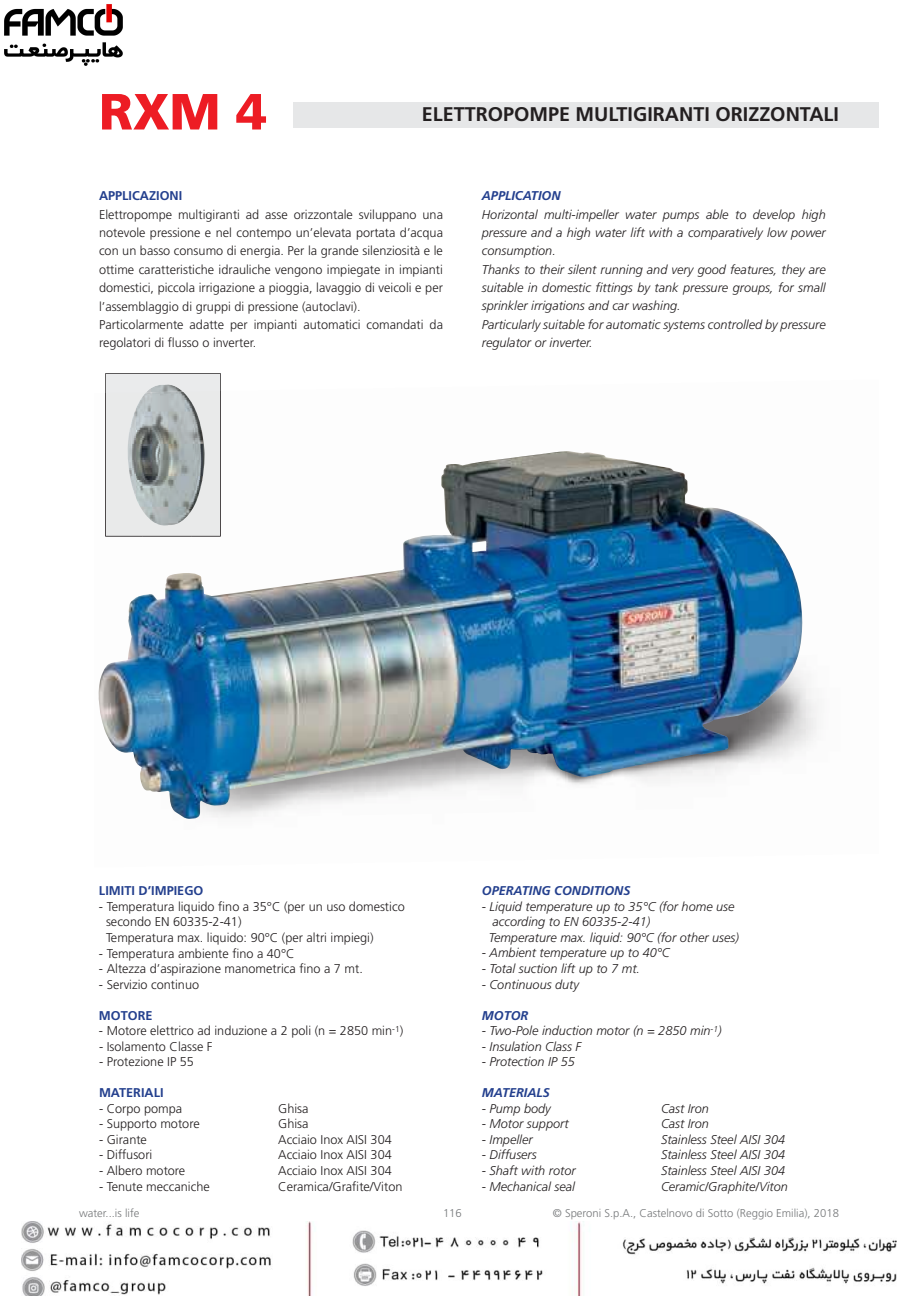
<style>
.page{position:relative;width:918px;height:1296px;background:#fff}
.page>*{position:absolute;margin:0;border:0;box-sizing:border-box;transform-origin:0 0}
.t1{font:900 50.85px "Frutiger LT Std";color:#ed1c24}
.t2{font:700 19.8px "Frutiger LT Std";color:#231f20}
.t3{font:300 12.75px/18.3px "Frutiger LT Std";color:#231f20}
.t4{font:italic 300 12.75px/18.3px "Frutiger LT Std";color:#231f20}
.t5{font:italic 700 12.75px "Frutiger LT Std";color:#24408e}
.t6{font:700 12.75px "Frutiger LT Std";color:#24408e}
.t7{font:300 11.25px "Frutiger LT Std";color:#76787a}
</style>
<div class="page">
<div style="left:163px;top:103px;width:716px;height:25px;background:#e6e7e8"></div>
<div style="left:99px;top:91px;width:193px;height:62px;background:#fff"></div>
<svg style="left:105px;top:373px;width:116px;height:18px;background:#dadbdc"></svg>
<img style="left:106px;top:391px;width:114px;height:60px">
<img style="left:98px;top:451px;width:708px;height:368px">
<img style="left:22px;top:1221px;width:875px;height:74px">
<img style="left:4px;top:4px;width:119px;height:62px">
<h1 class="t1" style="left:99px;top:82px;width:169px">RXM 4</h1>
<h2 class="t2" style="left:422px;top:103px;width:419px">ELETTROPOMPE MULTIGIRANTI ORIZZONTALI</h2>
<p class="t6" style="left:99px;top:188px;width:85px">APPLICAZIONI</p>
<p class="t3" style="left:99px;top:206px;width:346px">Elettropompe multigiranti ad asse orizzontale sviluppano una notevole pressione e nel contempo un’elevata portata d’acqua con un basso consumo di energia. Per la grande silenziosità e le ottime caratteristiche idrauliche vengono impiegate in impianti domestici, piccola irrigazione a pioggia, lavaggio di veicoli e per l’assemblaggio di gruppi di pressione (autoclavi).<br>Particolarmente adatte per impianti automatici comandati da regolatori di flusso o inverter.</p>
<p class="t5" style="left:482px;top:188px;width:80px">APPLICATION</p>
<p class="t4" style="left:482px;top:206px;width:346px">Horizontal multi-impeller water pumps able to develop high pressure and a high water lift with a comparatively low power consumption.<br>Thanks to their silent running and very good features, they are suitable in domestic fittings by tank pressure groups, for small sprinkler irrigations and car washing.<br>Particularly suitable for automatic systems controlled by pressure regulator or inverter.</p>
<p class="t6" style="left:99px;top:883px;width:106px">LIMITI D’IMPIEGO</p>
<p class="t3" style="left:106px;top:899px;width:300px;line-height:15.5px;text-indent:-7px">- Temperatura liquido fino a 35°C (per un uso domestico secondo EN 60335-2-41)<br>Temperatura max. liquido: 90°C (per altri impiegi)</p>
<p class="t3" style="left:99px;top:944px;width:197px">- Temperatura ambiente fino a 40°C</p>
<p class="t3" style="left:99px;top:960px;width:265px">- Altezza d’aspirazione manometrica fino a 7 mt.</p>
<p class="t3" style="left:99px;top:975px;width:102px">- Servizio continuo</p>
<p class="t6" style="left:99px;top:1007px;width:55px">MOTORE</p>
<p class="t3" style="left:99px;top:1022px;width:306px">- Motore elettrico ad induzione a 2 poli (n = 2850 min<sup>-1</sup>)</p>
<p class="t3" style="left:99px;top:1037px;width:115px">- Isolamento Classe F</p>
<p class="t3" style="left:99px;top:1053px;width:97px">- Protezione IP 55</p>
<p class="t6" style="left:99px;top:1085px;width:66px">MATERIALI</p>
<p class="t3" style="left:99px;top:1100px;width:85px">- Corpo pompa</p>
<p class="t3" style="left:278px;top:1100px;width:32px">Ghisa</p>
<p class="t3" style="left:99px;top:1115px;width:102px">- Supporto motore</p>
<p class="t3" style="left:278px;top:1115px;width:32px">Ghisa</p>
<p class="t3" style="left:99px;top:1131px;width:49px">- Girante</p>
<p class="t3" style="left:278px;top:1131px;width:115px">Acciaio Inox AISI 304</p>
<p class="t3" style="left:99px;top:1146px;width:55px">- Diffusori</p>
<p class="t3" style="left:278px;top:1146px;width:115px">Acciaio Inox AISI 304</p>
<p class="t3" style="left:99px;top:1162px;width:88px">- Albero motore</p>
<p class="t3" style="left:278px;top:1162px;width:115px">Acciaio Inox AISI 304</p>
<p class="t3" style="left:99px;top:1177px;width:112px">- Tenute meccaniche</p>
<p class="t3" style="left:278px;top:1177px;width:126px">Ceramica/Grafite/Viton</p>
<p class="t5" style="left:482px;top:883px;width:150px">OPERATING CONDITIONS</p>
<p class="t4" style="left:489px;top:899px;width:252px;line-height:15.5px;text-indent:-7px">- Liquid temperature up to 35°C (for home use according to EN 60335-2-41)<br>Temperature max. liquid: 90°C (for other uses)</p>
<p class="t4" style="left:482px;top:944px;width:189px">- Ambient temperature up to 40°C</p>
<p class="t4" style="left:482px;top:960px;width:160px">- Total suction lift up to 7 mt.</p>
<p class="t4" style="left:482px;top:975px;width:99px">- Continuous duty</p>
<p class="t5" style="left:482px;top:1007px;width:48px">MOTOR</p>
<p class="t4" style="left:482px;top:1022px;width:241px">- Two-Pole induction motor (n = 2850 min<sup>-1</sup>)</p>
<p class="t4" style="left:482px;top:1037px;width:101px">- Insulation Class F</p>
<p class="t4" style="left:482px;top:1053px;width:95px">- Protection IP 55</p>
<p class="t5" style="left:482px;top:1085px;width:70px">MATERIALS</p>
<p class="t4" style="left:482px;top:1100px;width:71px">- Pump body</p>
<p class="t4" style="left:661px;top:1100px;width:49px">Cast Iron</p>
<p class="t4" style="left:482px;top:1115px;width:88px">- Motor support</p>
<p class="t4" style="left:661px;top:1115px;width:49px">Cast Iron</p>
<p class="t4" style="left:482px;top:1131px;width:52px">- Impeller</p>
<p class="t4" style="left:661px;top:1131px;width:126px">Stainless Steel AISI 304</p>
<p class="t4" style="left:482px;top:1146px;width:57px">- Diffusers</p>
<p class="t4" style="left:661px;top:1146px;width:126px">Stainless Steel AISI 304</p>
<p class="t4" style="left:482px;top:1162px;width:95px">- Shaft with rotor</p>
<p class="t4" style="left:661px;top:1162px;width:126px">Stainless Steel AISI 304</p>
<p class="t4" style="left:482px;top:1177px;width:95px">- Mechanical seal</p>
<p class="t4" style="left:661px;top:1177px;width:128px">Ceramic/Graphite/Viton</p>
<p class="t7" style="left:79px;top:1207px;width:62px">water...is life</p>
<p class="t7" style="left:443px;top:1207px;width:20px">116</p>
<p class="t7" style="left:553px;top:1207px;width:288px">© Speroni S.p.A., Castelnovo di Sotto (Reggio Emilia), 2018</p>
</div>
